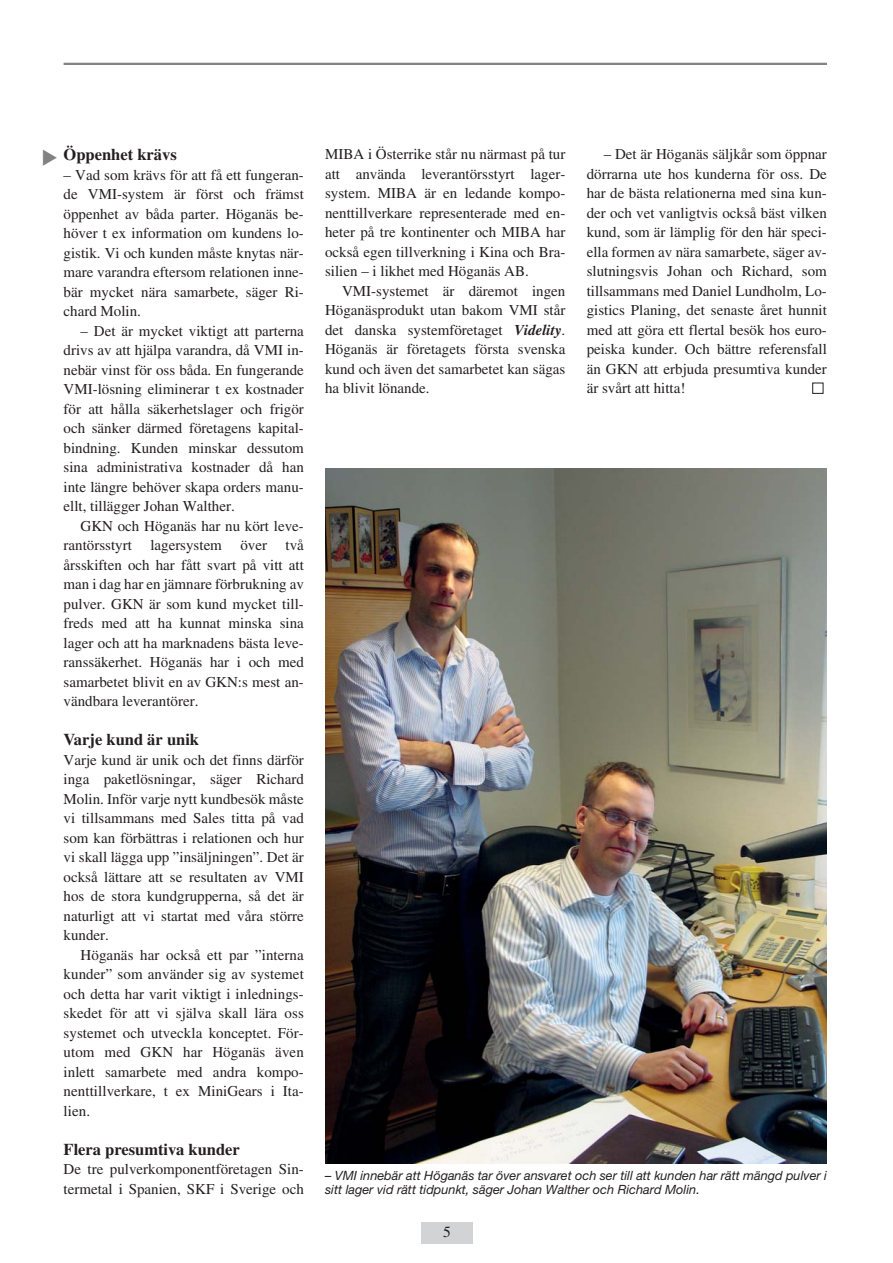
<style>
.page{position:relative;width:893px;height:1263px;background:#fff}
.page>*{position:absolute;margin:0;border:0;box-sizing:border-box;transform-origin:0 0}
.t1{font:700 16.5px "Times";color:#231f20}
.t2{font:15.45px "Times";color:#231f20}
.t3{font:15px/19.5px "Times";color:#231f20;text-align:justify}
.t4{font:15px "Zapf Dingbats";color:#fff}
.t5{font:italic 12.75px/14.2px "Helvetica Neue";color:#231f20}
.s1{font-weight:700;font-style:italic}
</style>
<div class="page">
<div style="left:421px;top:1223px;width:51px;height:21px;background:#d1d3d4"></div>
<hr style="left:64px;top:63px;width:763px;height:2px;background:#808285">
<img style="left:325px;top:469px;width:502px;height:694px">
<p class="t1" style="left:64px;top:149px;width:115px">Öppenhet krävs</p>
<p class="t3" style="left:64px;top:167px;width:242px">– Vad som krävs för att få ett fungeran&shy;de VMI-system är först och främst öppenhet av båda parter. Höganäs be&shy;höver t ex information om kundens lo&shy;gistik. Vi och kunden måste knytas när&shy;mare varandra eftersom relationen inne&shy;bär mycket nära samarbete, säger Ri&shy;chard Molin.</p>
<p class="t3" style="left:64px;top:323px;width:242px;text-indent:17px">– Det är mycket viktigt att parterna drivs av att hjälpa varandra, då VMI in&shy;nebär vinst för oss båda. En fungerande VMI-lösning eliminerar t ex kostnader för att hålla säkerhetslager och frigör och sänker därmed företagens kapital&shy;bindning. Kunden minskar dessutom sina administrativa kostnader då han inte längre behöver skapa orders manu&shy;ellt, tillägger Johan Walther.</p>
<p class="t3" style="left:64px;top:518px;width:242px;text-indent:17px">GKN och Höganäs har nu kört leve&shy;rantörsstyrt lagersystem över två årsskiften och har fått svart på vitt att man i dag har en jämnare förbrukning av pulver. GKN är som kund mycket till&shy;freds med att ha kunnat minska sina lager och att ha marknadens bästa leve&shy;ranssäkerhet. Höganäs har i och med samarbetet blivit en av GKN:s mest an&shy;vändbara leverantörer.</p>
<p class="t1" style="left:64px;top:734px;width:137px">Varje kund är unik</p>
<p class="t3" style="left:64px;top:752px;width:242px">Varje kund är unik och det finns därför inga paketlösningar, säger Richard Molin. Inför varje nytt kundbesök måste vi tillsammans med Sales titta på vad som kan förbättras i relationen och hur vi skall lägga upp ”insäljningen”. Det är också lättare att se resultaten av VMI hos de stora kundgrupperna, så det är naturligt att vi startat med våra större kunder.</p>
<p class="t3" style="left:64px;top:947px;width:242px;text-indent:17px">Höganäs har också ett par ”interna kunder” som använder sig av systemet och detta har varit viktigt i inlednings&shy;skedet för att vi själva skall lära oss systemet och utveckla konceptet. För&shy;utom med GKN har Höganäs även inlett samarbete med andra kompo&shy;nenttillverkare, t ex MiniGears i Ita&shy;lien.</p>
<p class="t1" style="left:64px;top:1143px;width:178px">Flera presumtiva kunder</p>
<p class="t3" style="left:64px;top:1161px;width:242px">De tre pulverkomponentföretagen Sin&shy;termetal i Spanien, SKF i Sverige och</p>
<p class="t3" style="left:325px;top:146px;width:242px">MIBA i Österrike står nu närmast på tur att använda leverantörsstyrt lager&shy;system. MIBA är en ledande kompo&shy;nenttillverkare representerade med en&shy;heter på tre kontinenter och MIBA har också egen tillverkning i Kina och Bra&shy;silien – i likhet med Höganäs AB.</p>
<p class="t3" style="left:325px;top:283px;width:242px;text-indent:17px">VMI-systemet är däremot ingen Höganäsprodukt utan bakom VMI står det danska systemföretaget <span class="s1">Videlity</span>.<br>Höganäs är företagets första svenska kund och även det samarbetet kan sägas ha blivit lönande.</p>
<p class="t3" style="left:587px;top:146px;width:242px;text-indent:17px">– Det är Höganäs säljkår som öppnar dörrarna ute hos kunderna för oss. De har de bästa relationerna med sina kun&shy;der och vet vanligtvis också bäst vilken kund, som är lämplig för den här speci&shy;ella formen av nära samarbete, säger av&shy;slutningsvis Johan och Richard, som tillsammans med Daniel Lundholm, Lo&shy;gistics Planing, det senaste året hunnit med att göra ett flertal besök hos euro&shy;peiska kunder. Och bättre referensfall än GKN att erbjuda presumtiva kunder är svårt att hitta!</p>
<p class="t4" style="left:812px;top:381px;width:13px">■</p>
<p class="t5" style="left:325px;top:1170px;width:503px">– VMI innebär att Höganäs tar över ansvaret och ser till att kunden har rätt mängd pulver i sitt lager vid rätt tidpunkt, säger Johan Walther och Richard Molin.</p>
<p class="t2" style="left:443px;top:1226px;width:9px">5</p>
</div>
